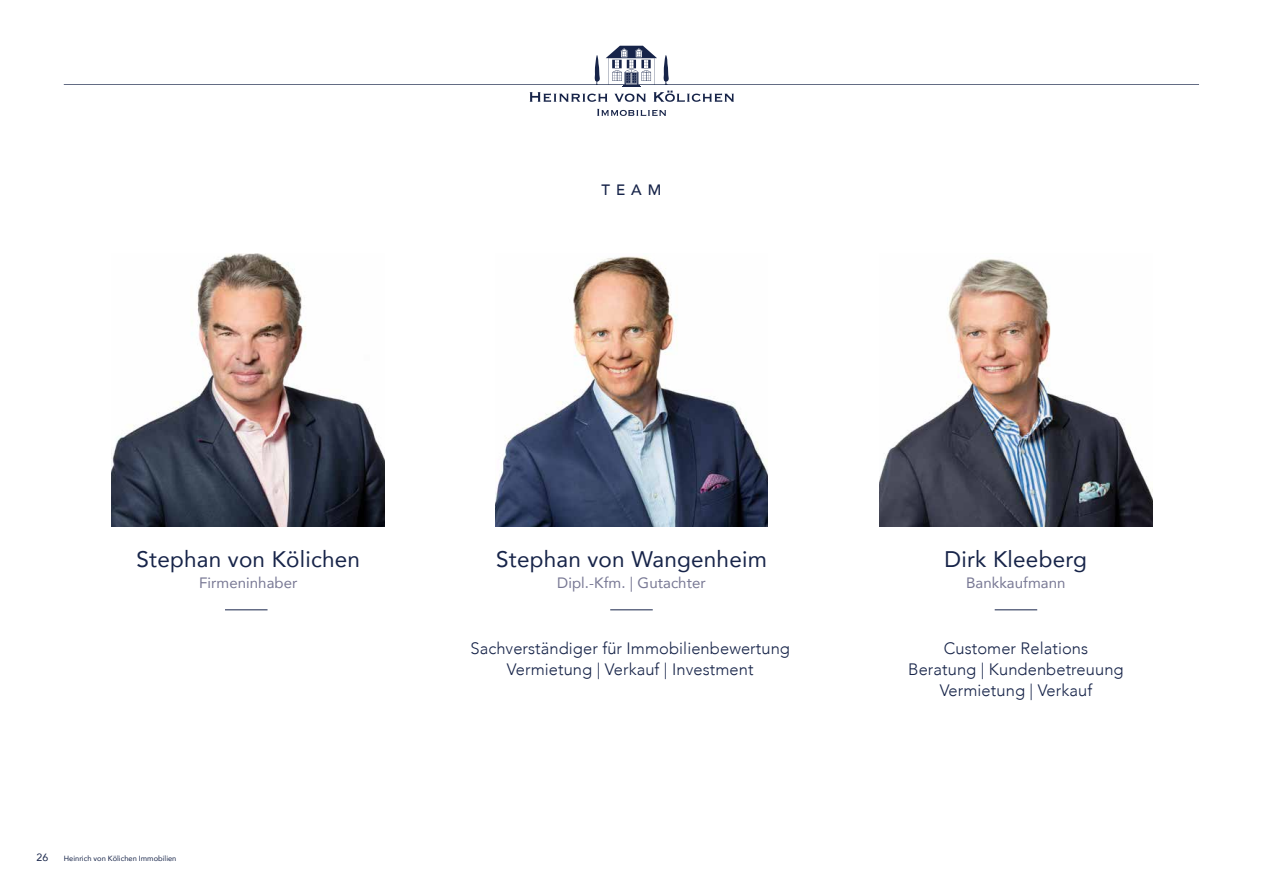
<style>
.page{position:relative;width:1263px;height:893px;background:#fff}
.page>*{position:absolute;margin:0;border:0;box-sizing:border-box;transform-origin:0 0}
.t1{font:22.5px "Avenir";letter-spacing:.01em;color:#172449}
.t2{font:300 16.5px/21px "Avenir";letter-spacing:.005em;color:#172449;text-align:center}
.t3{font:15px "Avenir";letter-spacing:.005em;color:#787894}
.t4{font:500 15px "Avenir";color:#172449}
.t5{font:10.5px "Avenir";color:#172449}
.t6{font:7.5px "Avenir";color:#172449}
</style>
<div class="page">
<img style="left:112px;top:253px;width:273px;height:273px">
<img style="left:495px;top:256px;width:273px;height:270px">
<img style="left:879px;top:259px;width:273px;height:267px">
<hr style="left:225px;top:609px;width:43px;height:1px;background:#172449">
<hr style="left:610px;top:609px;width:43px;height:1px;background:#172449">
<hr style="left:995px;top:609px;width:42px;height:1px;background:#172449">
<svg style="left:64px;top:46px;width:1135px;height:56px"></svg>
<svg style="left:597px;top:109px;width:69px;height:7px"></svg>
<p class="t4" style="left:601px;top:177px;width:61px">TEAM</p>
<h1 class="t1" style="left:136px;top:541px;width:225px">Stephan von Kölichen</h1>
<p class="t3" style="left:199px;top:571px;width:100px">Firmeninhaber</p>
<p class="t5" style="left:37px;top:849px;width:13px">26</p>
<p class="t6" style="left:64px;top:852px;width:114px">Heinrich von Kölichen Immobilien</p>
<h1 class="t1" style="left:496px;top:541px;width:272px">Stephan von Wangenheim</h1>
<p class="t3" style="left:557px;top:571px;width:150px">Dipl.-Kfm. | Gutachter</p>
<p class="t2" style="left:470px;top:638px;width:321px">Sachverständiger für Immobilienbewertung<br>Vermietung | Verkauf | Investment</p>
<h1 class="t1" style="left:944px;top:541px;width:144px">Dirk Kleeberg</h1>
<p class="t3" style="left:966px;top:571px;width:101px">Bankkaufmann</p>
<p class="t2" style="left:908px;top:638px;width:217px">Customer Relations<br>Beratung | Kundenbetreuung<br>Vermietung | Verkauf</p>
</div>
